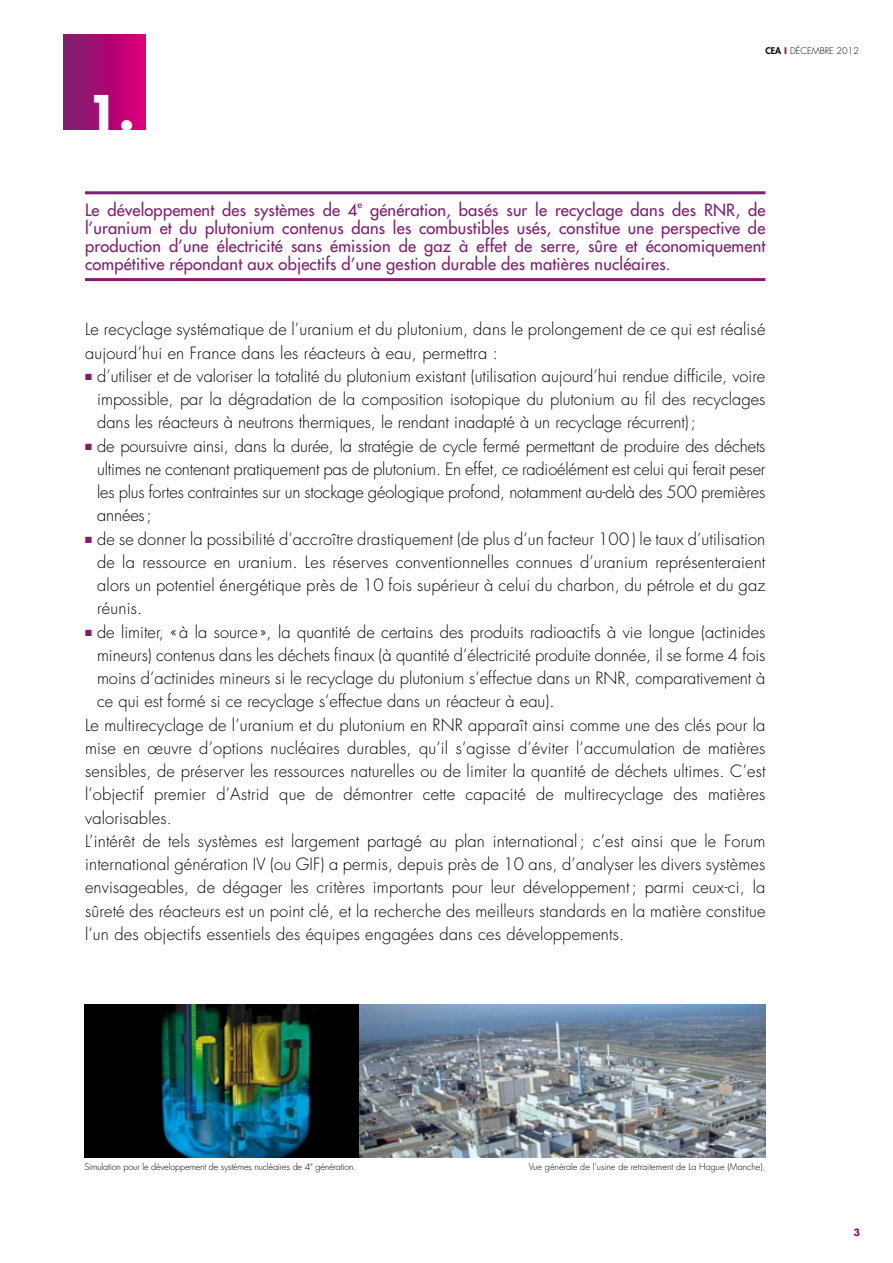
<style>
.page{position:relative;width:893px;height:1263px;background:#fff}
.page>*{position:absolute;margin:0;border:0;box-sizing:border-box;transform-origin:0 0}
.t1{font:700 46.5px "Futura";color:#fff}
.t2{font:300 16.5px/23.2px "Futura";letter-spacing:.01em;color:#000;text-align:justify}
.t3{font:16.5px/18px "Futura";letter-spacing:.01em;color:#811e6e;text-align:justify}
.t4{font:700 9.75px "Futura";color:#811e6e}
.t5{font:9.6px "Futura";color:#811e6e}
.t6{font:300 9px "Futura";letter-spacing:-.015em;color:#000}
.s1{font-weight:800}
.s2{font-weight:700;color:#811e6e}
.s3{color:#811e6e}
</style>
<div class="page">
<hr style="left:85px;top:191px;width:680px;height:3px;background:#811e6e">
<hr style="left:85px;top:278px;width:680px;height:3px;background:#811e6e">
<img style="left:359px;top:1004px;width:406px;height:153px">
<img style="left:84px;top:1004px;width:275px;height:153px">
<div style="left:64px;top:34px;width:82px;height:96px;background:linear-gradient(to right,#791d6d,#dd0079)"></div>
<h1 class="t1" style="left:87px;top:81px;width:49px">1.</h1>
<p class="t6" style="left:765px;top:45px;width:43px"><span class="s1">CEA</span><span class="s2">i</span>Décem</p>
<p class="t6" style="left:820px;top:45px;width:41px">bre 2012</p>
<p class="t3" style="left:85px;top:201px;width:682px;text-indent:650px">, de l’uranium et du plutonium contenus dans les combustibles usés, constitue une perspective de production d’une électricité sans émission de gaz à effet de serre, sûre et économiquement compétitive répondant aux objectifs d’une gestion durable des matières nucléaires.</p>
<p class="t3" style="left:85px;top:201px;width:274px">Le développement des systèmes de 4</p>
<p class="t5" style="left:358px;top:199px;width:6px">e</p>
<p class="t3" style="left:370px;top:201px;width:345px">génération, basés sur le recyclage dans des RNR</p>
<p class="t2" style="left:85px;top:318px;width:682px">Le recyclage systématique de l’uranium et du plutonium, dans le prolongement de ce qui est réalisé aujourd’hui en France dans les réacteurs à eau, permettra :</p>
<p class="t2" style="left:97px;top:365px;width:670px;text-indent:-12px"><span class="s3">■</span> d’utiliser et de valoriser la totalité du plutonium existant (utilisation aujourd’hui rendue difficile, voire impossible, par la dégradation de la composition isotopique du plutonium au fil des recyclages dans les réacteurs à neutrons thermiques, le rendant inadapté à un recyclage récurrent);</p>
<p class="t2" style="left:97px;top:434px;width:670px;text-indent:-12px"><span class="s3">■</span> de poursuivre ainsi, dans la durée, la stratégie de cycle fermé permettant de produire des déchets ultimes ne contenant pratiquement pas de plutonium. En effet, ce radioélément est celui qui ferait peser les plus fortes contraintes sur un stockage géologique profond, notamment au-delà des 500 premières années;</p>
<p class="t2" style="left:97px;top:527px;width:670px;text-indent:-12px"><span class="s3">■</span> de se donner la possibilité d’accroître drastiquement (de plus d’un facteur 100) le taux d’utilisation de la ressource en uranium. Les réserves conventionnelles connues d’uranium représenteraient alors un potentiel énergétique près de 10 fois supérieur à celui du charbon, du pétrole et du gaz réunis.</p>
<p class="t2" style="left:85px;top:620px;width:682px"><span class="s3">■</span> de limiter, «à la source», la quantité de certains des produits radioactifs à vie longue (actinides</p>
<p class="t2" style="left:97px;top:644px;width:670px">mineurs) contenus dans les déchets finaux (à quantité d’électricité produite donnée, il se forme 4 fois</p>
<p class="t2" style="left:97px;top:667px;width:670px">moins d’actinides mineurs si le recyclage du plutonium s’effectue dans un RNR, comparativement à</p>
<p class="t2" style="left:97px;top:690px;width:459px">ce qui est formé si ce recyclage s’effectue dans un réacteur à eau).</p>
<p class="t2" style="left:85px;top:713px;width:682px">Le multirecyclage de l’uranium et du plutonium en RNR apparaît ainsi comme une des clés pour la</p>
<p class="t2" style="left:85px;top:737px;width:682px">mise en œuvre d’options nucléaires durables, qu’il s’agisse d’éviter l’accumulation de matières</p>
<p class="t2" style="left:85px;top:760px;width:682px">sensibles, de préserver les ressources naturelles ou de limiter la quantité de déchets ultimes. C’est</p>
<p class="t2" style="left:85px;top:783px;width:682px">l’objectif premier d’Astrid que de démontrer cette capacité de multirecyclage des matières</p>
<p class="t2" style="left:85px;top:806px;width:88px">valorisables.</p>
<p class="t2" style="left:85px;top:830px;width:682px">L’intérêt de tels systèmes est largement partagé au plan international; c’est ainsi que le Forum</p>
<p class="t2" style="left:85px;top:853px;width:682px">international génération IV (ou GIF) a permis, depuis près de 10 ans, d’analyser les divers systèmes</p>
<p class="t2" style="left:85px;top:876px;width:682px">envisageables, de dégager les critères importants pour leur développement; parmi ceux-ci, la</p>
<p class="t2" style="left:85px;top:899px;width:682px">sûreté des réacteurs est un point clé, et la recherche des meilleurs standards en la matière constitue</p>
<p class="t2" style="left:85px;top:923px;width:541px">l’un des objectifs essentiels des équipes engagées dans ces développements.</p>
<p class="t6" style="left:84px;top:1161px;width:274px">Simulation pour le développement de systèmes nucléaires de 4<sup>e</sup> génération.</p>
<p class="t6" style="left:529px;top:1161px;width:238px">Vue générale de l’usine de retraitement de La Hague (Manche).</p>
<p class="t4" style="left:853px;top:1226px;width:8px">3</p>
</div>
